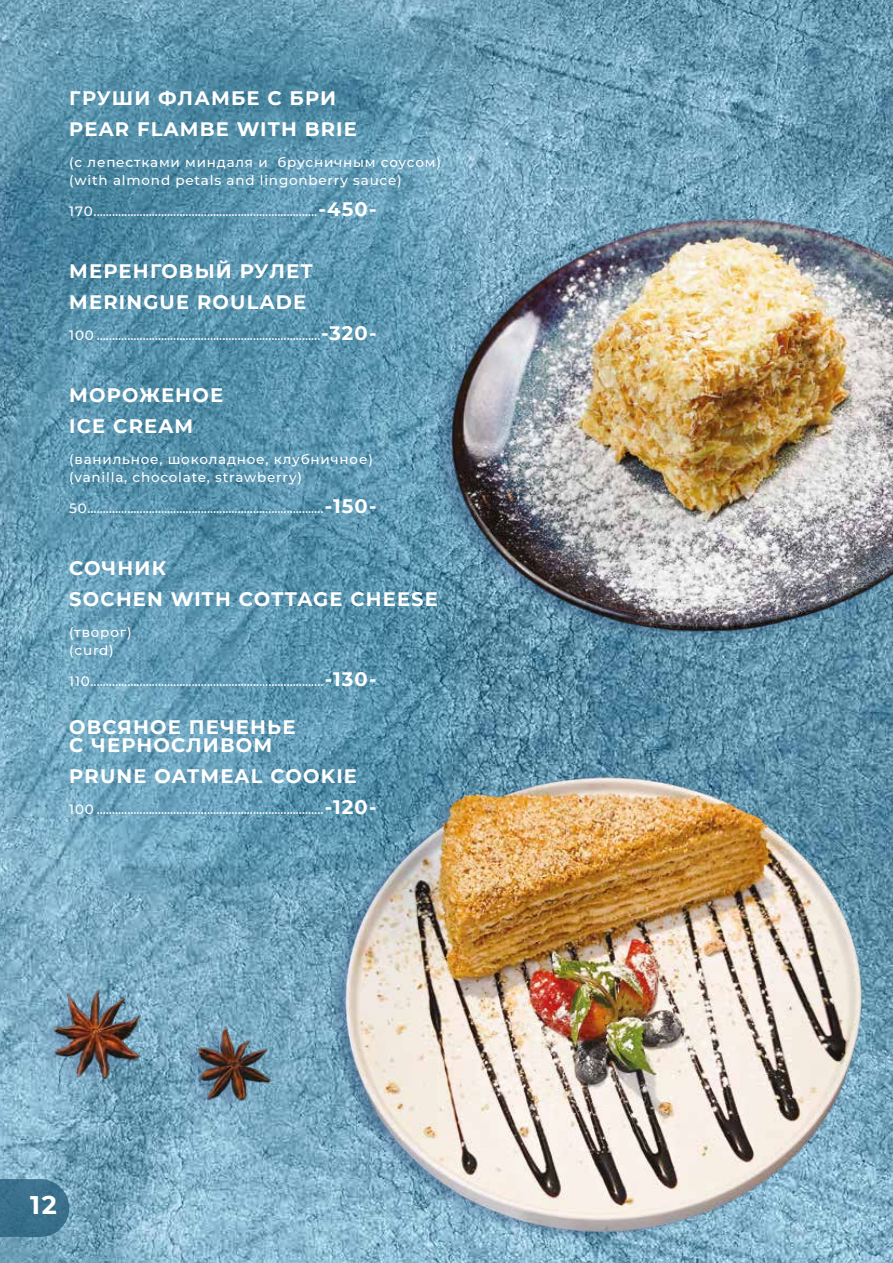
<style>
.page{position:relative;width:893px;height:1263px;background:#fff}
.page>*{position:absolute;margin:0;border:0;box-sizing:border-box;transform-origin:0 0}
.t1{font:700 25.5px "Montserrat";color:#fff}
.t2{font:700 19.5px/31px "Montserrat";letter-spacing:.06em;color:#fff}
.t3{font:500 13.5px/17.5px "Montserrat";letter-spacing:.06em;color:#fff}
.s1{font-weight:700;font-size:19.5px}
</style>
<div class="page">
<img style="left:0;top:0;width:893px;height:1263px">
<svg style="left:0;top:1179px;width:69px;height:58px"></svg>
<img style="left:0;top:0;width:500px;height:928px">
<img style="left:325px;top:758px;width:559px;height:500px">
<img style="left:0;top:929px;width:307px;height:226px">
<img style="left:424px;top:191px;width:469px;height:474px">
<h2 class="t2" style="left:69px;top:82px;width:289px">ГРУШИ ФЛАМБЕ С БРИ<br>PEAR FLAMBE WITH BRIE</h2>
<p class="t3" style="left:69px;top:153px;width:373px">(с лепестками миндаля и брусничным соусом) (with almond petals and lingonberry sauce)</p>
<p class="t3" style="left:69px;top:202px;width:309px">170.........................................................................<span class="s1">-450-</span></p>
<h2 class="t2" style="left:69px;top:254px;width:245px">МЕРЕНГОВЫЙ РУЛЕТ<br>MERINGUE ROULADE</h2>
<p class="t3" style="left:69px;top:326px;width:309px">100 .........................................................................<span class="s1">-320-</span></p>
<h2 class="t2" style="left:69px;top:379px;width:155px">МОРОЖЕНОЕ<br>ICE CREAM</h2>
<p class="t3" style="left:69px;top:450px;width:305px">(ванильное, шоколадное, клубничное) (vanilla, chocolate, strawberry)</p>
<p class="t3" style="left:69px;top:499px;width:309px">50.............................................................................<span class="s1">-150-</span></p>
<h2 class="t2" style="left:69px;top:551px;width:370px">СОЧНИК<br>SOCHEN WITH COTTAGE CHEESE</h2>
<p class="t3" style="left:69px;top:623px;width:64px">(творог) (curd)</p>
<p class="t3" style="left:69px;top:671px;width:309px">110............................................................................<span class="s1">-130-</span></p>
<h2 class="t2" style="left:69px;top:718px;width:228px;line-height:17.5px">ОВСЯНОЕ ПЕЧЕНЬЕ<br>С ЧЕРНОСЛИВОМ</h2>
<h2 class="t2" style="left:69px;top:759px;width:289px">PRUNE OATMEAL COOKIE</h2>
<p class="t3" style="left:69px;top:800px;width:309px">100 ..........................................................................<span class="s1">-120-</span></p>
<h1 class="t1" style="left:30px;top:1187px;width:28px">12</h1>
</div>
